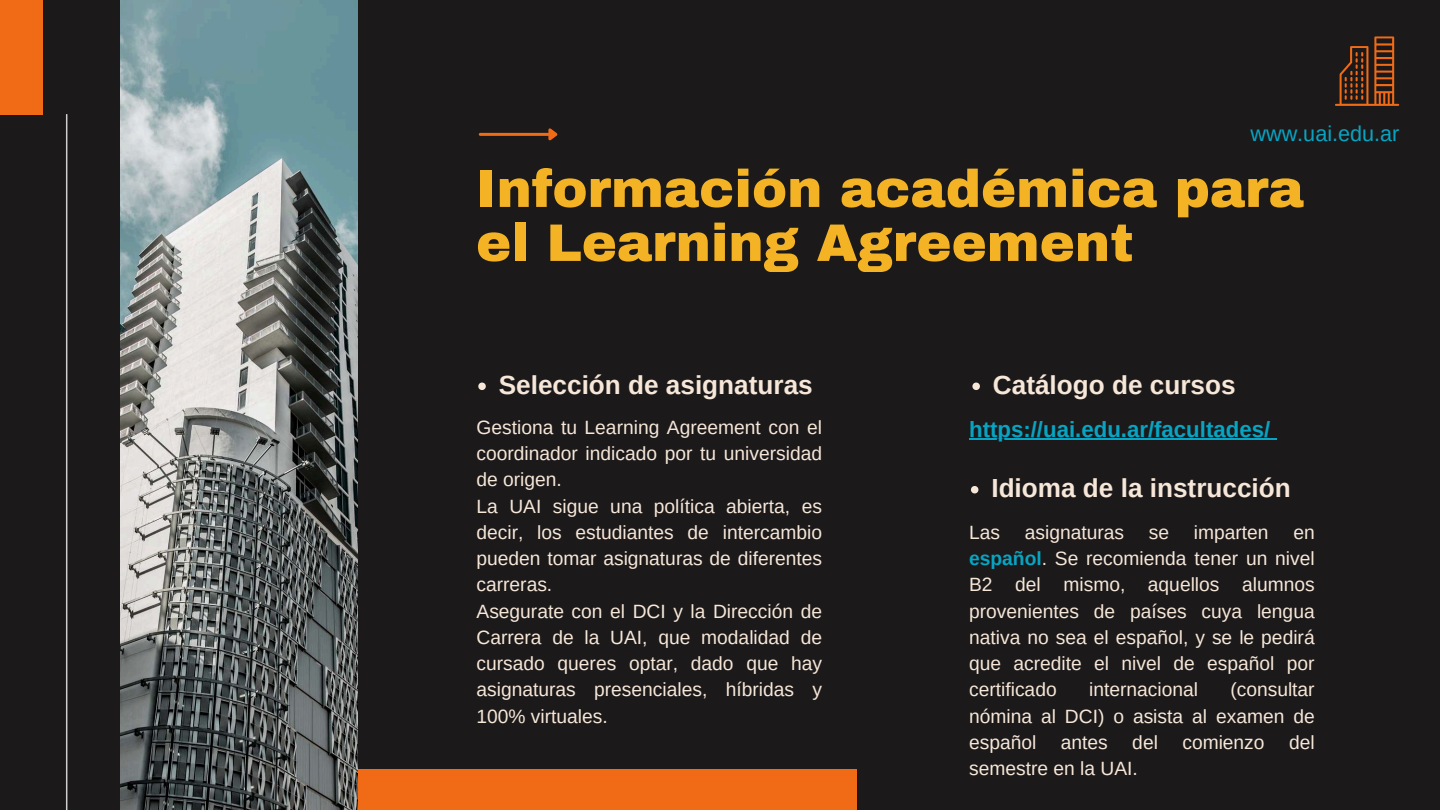
<style>
.page{position:relative;width:1440px;height:810px;background:#1c191a}
.page>*{position:absolute;margin:0;border:0;box-sizing:border-box;transform-origin:0 0}
.t1{font:900 52.8px/54px "Archivo";color:#f4b324}
.t2{font:700 26.2px "Arimo";color:#f6e7d8}
.t3{font:700 22.2px "Arimo";color:#07a5c3}
.t4{font:21.6px "Arimo";color:#07a5c3}
.t5{font:19.2px/26.2px "Arimo";color:#f6e7d8;text-align:justify}
.s1{font-weight:700;color:#07a5c3}
</style>
<div class="page">
<img style="left:120px;top:0;width:238px;height:810px">
<hr style="left:66px;top:114px;width:1px;height:696px;background:#cfcfcf">
<div style="left:0;top:0;width:42px;height:114px;background:#f16b17"></div>
<svg style="left:478px;top:383px;width:8px;height:7px"></svg>
<hr style="left:480px;top:133px;width:68px;height:3px;background:#f16b17">
<svg style="left:546px;top:128px;width:12px;height:13px"></svg>
<svg style="left:972px;top:383px;width:8px;height:7px"></svg>
<hr style="left:969px;top:439px;width:301px;height:1px;background:#07a5c3">
<svg style="left:971px;top:486px;width:7px;height:7px"></svg>
<div style="left:358px;top:770px;width:498px;height:40px;background:#f16b17"></div>
<svg style="left:1335px;top:36px;width:64px;height:70px"></svg>
<p class="t4" style="left:1251px;top:122px;width:150px">www.uai.edu.ar</p>
<h1 class="t1" style="left:476px;top:162px;width:829px">Información académica para el Learning Agreement</h1>
<h2 class="t2" style="left:499px;top:370px;width:316px">Selección de asignaturas</h2>
<p class="t5" style="left:477px;top:414px;width:347px;text-align:left">Gestiona tu Learning Agreement con el coordinador indicado por tu universidad de origen.<br>La UAI sigue una política abierta, es decir, los estudiantes de intercambio pueden tomar asignaturas de diferentes carreras.<br>Asegurate con el DCI y la Dirección de<br>Carrera de la UAI, que modalidad de cursado queres optar, dado que hay asignaturas presenciales, híbridas y<br>100% virtuales.</p>
<h2 class="t2" style="left:993px;top:370px;width:244px">Catálogo de cursos</h2>
<p class="t3" style="left:969px;top:417px;width:303px">https://uai.edu.ar/facultades/</p>
<h2 class="t2" style="left:991px;top:474px;width:301px">Idioma de la instrucción</h2>
<p class="t5" style="left:969px;top:519px;width:32px">Las</p>
<p class="t5" style="left:1025px;top:519px;width:101px">asignaturas</p>
<p class="t5" style="left:1149px;top:519px;width:22px">se</p>
<p class="t5" style="left:1194px;top:519px;width:76px">imparten</p>
<p class="t5" style="left:969px;top:519px;width:347px;text-indent:324px">en <span class="s1">español</span>. Se recomienda tener un nivel B2 del mismo, aquellos alumnos provenientes de países cuya lengua nativa no sea el español, y se le pedirá que acredite el nivel de español por certificado</p>
<p class="t5" style="left:969px;top:677px;width:347px;text-indent:261px">(consultar nómina al DCI) o asista al examen de español</p>
<p class="t5" style="left:1089px;top:677px;width:110px">internacional</p>
<p class="t5" style="left:1061px;top:729px;width:48px">antes</p>
<p class="t5" style="left:1132px;top:729px;width:27px">del</p>
<p class="t5" style="left:1182px;top:729px;width:84px">comienzo</p>
<p class="t5" style="left:1289px;top:729px;width:27px">del</p>
<p class="t5" style="left:969px;top:755px;width:170px">semestre en la UAI.</p>
</div>
